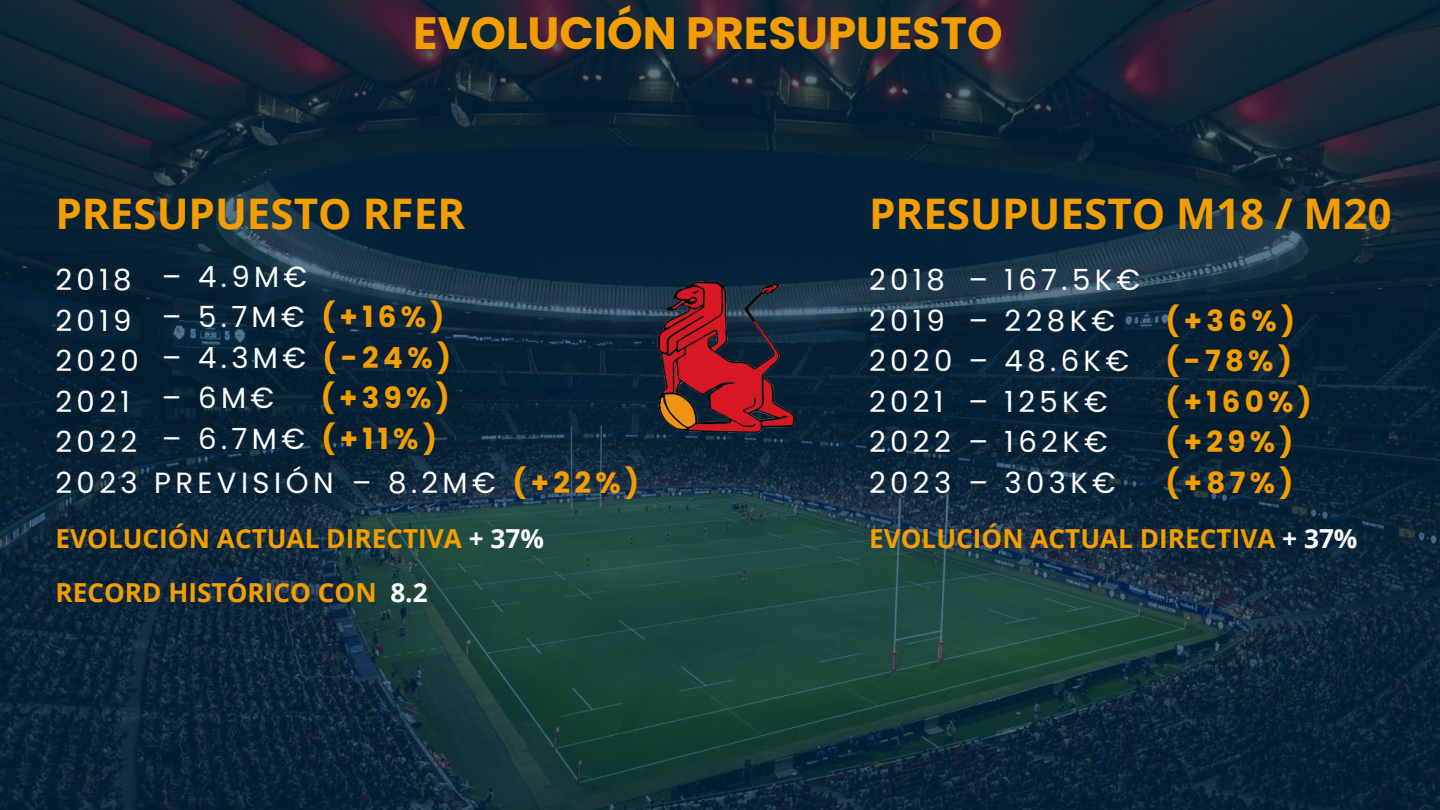
<style>
.page{position:relative;width:1440px;height:810px;background:#fff}
.page>*{position:absolute;margin:0;border:0;box-sizing:border-box;transform-origin:0 0}
.t1{font:700 45.2px "Poppins";color:#f29d00}
.t2{font:700 42.2px "Open Sans";color:#f29d00}
.t3{font:29.2px/40.5px "Poppins";letter-spacing:.15em;color:#fff}
.t4{font:700 29.2px/40.5px "Poppins";letter-spacing:.15em;color:#f29d00}
.t5{font:700 26.2px "Open Sans";color:#f29d00}
.s1{font-weight:700;color:#f29d00}
.s2{color:#fff}
</style>
<div class="page">
<img style="left:0;top:0;width:1440px;height:810px">
<img style="left:642px;top:279px;width:156px;height:156px">
<h1 class="t1" style="left:413px;top:2px;width:591px">EVOLUCIÓN PRESUPUESTO</h1>
<h2 class="t2" style="left:56px;top:184px;width:411px">PRESUPUESTO RFER</h2>
<h2 class="t2" style="left:869px;top:184px;width:524px">PRESUPUESTO M18 / M20</h2>
<p class="t3" style="left:56px;top:260px;width:585px">2018<br>2019<br>2020<br>2021<br>2022<br>2023 PREVISIÓN – 8.2M€ <span class="s1">(+22%)</span></p>
<p class="t3" style="left:162px;top:256px;width:147px">– 4.9M€</p>
<p class="t3" style="left:162px;top:297px;width:284px">– 5.7M€ <span class="s1">(+16%)</span></p>
<p class="t3" style="left:162px;top:337px;width:291px">– 4.3M€ <span class="s1">(-24%)</span></p>
<p class="t3" style="left:162px;top:378px;width:114px">– 6M€</p>
<p class="t4" style="left:321px;top:378px;width:131px">(+39%)</p>
<p class="t3" style="left:162px;top:418px;width:277px">– 6.7M€ <span class="s1">(+11%)</span></p>
<p class="t3" style="left:869px;top:260px;width:85px">2018<br>2019<br>2020<br>2021<br>2022<br>2023</p>
<p class="t3" style="left:968px;top:260px;width:173px">– 167.5K€</p>
<p class="t4" style="left:1165px;top:300px;width:148px">(+36%) (-78%) (+160%) (+29%) (+87%)</p>
<p class="t3" style="left:968px;top:300px;width:148px">– 228K€</p>
<p class="t3" style="left:968px;top:341px;width:162px">– 48.6K€</p>
<p class="t3" style="left:968px;top:381px;width:141px">– 125K€</p>
<p class="t3" style="left:968px;top:422px;width:141px">– 162K€</p>
<p class="t3" style="left:968px;top:462px;width:149px">– 303K€</p>
<p class="t5" style="left:56px;top:520px;width:490px">EVOLUCIÓN ACTUAL DIRECTIVA <span class="s2">+ 37%</span></p>
<p class="t5" style="left:869px;top:520px;width:490px">EVOLUCIÓN ACTUAL DIRECTIVA <span class="s2">+ 37%</span></p>
<p class="t5" style="left:56px;top:574px;width:374px">RECORD HISTÓRICO CON <span class="s2">8.2</span></p>
</div>
